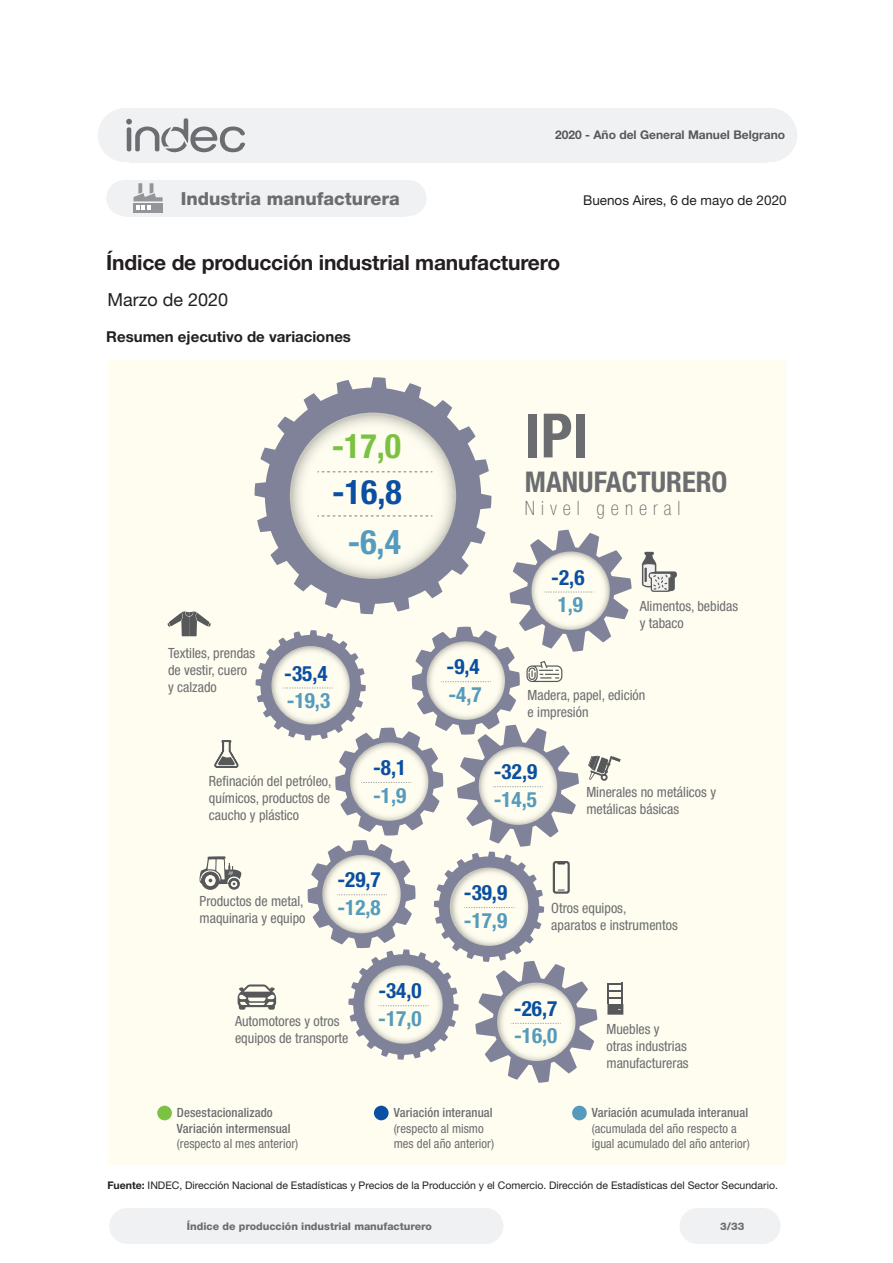
<style>
.page{position:relative;width:893px;height:1263px;background:#fff}
.page>*{position:absolute;margin:0;border:0;box-sizing:border-box;transform-origin:0 0}
.t1{font:700 condensed 61.2px "Helvetica Neue LT Std";color:#6c6d70}
.t2{font:700 condensed 33.9px "Helvetica Neue LT Std";color:#0a4fa2}
.t3{font:700 condensed 33.9px "Helvetica Neue LT Std";color:#7bc142}
.t4{font:700 condensed 33.9px "Helvetica Neue LT Std";color:#549bbd}
.t5{font:700 condensed 28.5px "Helvetica Neue LT Std";color:#6c6d70}
.t6{font:700 condensed 21.15px/27.5px "Helvetica Neue LT Std";color:#0a4fa2}
.t7{font:700 21px "Helvetica Neue LT Std";letter-spacing:-.01em;color:#231f20}
.t8{font:100 condensed 19.8px "Helvetica Neue LT Std";letter-spacing:.305em;color:#6c6d70}
.t9{font:800 18px "Helvetica Neue LT Std";color:#6c6d70}
.t10{font:18px "Helvetica Neue LT Std";color:#231f20}
.t11{font:700 15px "Helvetica Neue LT Std";color:#231f20}
.t12{font:condensed 14.1px/17px "Helvetica Neue LT Std";color:#6c6d70}
.t13{font:13.5px "Helvetica Neue LT Std";color:#231f20}
.t14{font:condensed 12.75px/15.3px "Helvetica Neue LT Std";letter-spacing:.005em;color:#6c6d70}
.t15{font:500 condensed 12.75px/15.3px "Helvetica Neue LT Std";letter-spacing:.01em;color:#6c6d70}
.t16{font:700 12px "Helvetica Neue LT Std";color:#57585a}
.t17{font:10.5px "Helvetica Neue LT Std";color:#231f20}
.t18{font:800 10.5px "Helvetica Neue LT Std";color:#6c6d70}
.s1{color:#549bbd}
.s2{font-weight:400}
.s3{font-weight:500}
.s4{font-weight:700}
</style>
<div class="page">
<div style="left:680px;top:1208px;width:35px;height:36px;background:#f0f1f2;border-radius:50%"></div>
<div style="left:109px;top:1208px;width:36px;height:36px;background:#f0f1f2;border-radius:50%"></div>
<div style="left:745px;top:1208px;width:36px;height:36px;background:#f0f1f2;border-radius:50%"></div>
<div style="left:468px;top:1208px;width:35px;height:36px;background:#f0f1f2;border-radius:50%"></div>
<div style="left:699px;top:1208px;width:66px;height:36px;background:#f0f1f2"></div>
<div style="left:130px;top:1208px;width:359px;height:36px;background:#f0f1f2"></div>
<div style="left:108px;top:360px;width:677px;height:804px;background:#fefdef"></div>
<svg style="left:255px;top:377px;width:236px;height:153px"></svg>
<div style="left:374px;top:1106px;width:15px;height:14px;background:#0a4fa2;border-radius:50%"></div>
<div style="left:572px;top:1106px;width:15px;height:14px;background:#549bbd;border-radius:50%"></div>
<div style="left:157px;top:1106px;width:15px;height:14px;background:#7bc142;border-radius:50%"></div>
<svg style="left:318px;top:471px;width:114px;height:1px"></svg>
<svg style="left:318px;top:515px;width:114px;height:2px"></svg>
<svg style="left:642px;top:552px;width:35px;height:40px"></svg>
<svg style="left:167px;top:530px;width:465px;height:553px"></svg>
<div style="left:98px;top:108px;width:54px;height:54px;background:#f0f1f2;border-radius:50%"></div>
<div style="left:743px;top:108px;width:54px;height:54px;background:#f0f1f2;border-radius:50%"></div>
<div style="left:129px;top:108px;width:638px;height:54px;background:#f0f1f2"></div>
<svg style="left:126px;top:118px;width:119px;height:34px"></svg>
<div style="left:106px;top:180px;width:36px;height:36px;background:#f0f1f2;border-radius:50%"></div>
<div style="left:391px;top:180px;width:36px;height:36px;background:#f0f1f2;border-radius:50%"></div>
<div style="left:128px;top:180px;width:277px;height:36px;background:#f0f1f2"></div>
<p class="t16" style="left:555px;top:128px;width:231px">2020 - Año del General Manuel Belgrano</p>
<p class="t9" style="left:181px;top:188px;width:221px">Industria manufacturera</p>
<p class="t13" style="left:583px;top:192px;width:205px">Buenos Aires, 6 de mayo de 2020</p>
<p class="t7" style="left:106px;top:250px;width:455px">Índice de producción industrial manufacturero</p>
<p class="t10" style="left:108px;top:289px;width:122px">Marzo de 2020</p>
<p class="t11" style="left:106px;top:327px;width:246px">Resumen ejecutivo de variaciones</p>
<p class="t3" style="left:332px;top:425px;width:71px">-17,0</p>
<p class="t2" style="left:332px;top:471px;width:71px">-16,8</p>
<p class="t4" style="left:348px;top:521px;width:55px">-6,4</p>
<p class="t12" style="left:168px;top:645px;width:89px">Textiles, prendas de vestir, cuero y calzado</p>
<p class="t6" style="left:284px;top:659px;width:47px">-35,4 <span class="s1">-19,3</span></p>
<p class="t6" style="left:447px;top:653px;width:37px">-9,4 <span class="s1">-4,7</span></p>
<p class="t1" style="left:525px;top:399px;width:65px">IPI</p>
<p class="t5" style="left:525px;top:464px;width:204px">MANUFACTURERO</p>
<p class="t8" style="left:525px;top:497px;width:157px">Nivel general</p>
<p class="t6" style="left:551px;top:563px;width:35px;text-align:center">-2,6<br><span class="s1">1,9</span></p>
<p class="t12" style="left:640px;top:597px;width:100px">Alimentos, bebidas y tabaco</p>
<p class="t12" style="left:527px;top:686px;width:119px">Madera, papel, edición e impresión</p>
<p class="t6" style="left:373px;top:754px;width:35px">-8,1 <span class="s1">-1,9</span></p>
<p class="t6" style="left:494px;top:758px;width:45px">-32,9 <span class="s1">-14,5</span></p>
<p class="t12" style="left:209px;top:772px;width:124px;text-align:justify">Refinación del petróleo, químicos, productos de caucho y plástico</p>
<p class="t12" style="left:586px;top:783px;width:131px">Minerales no metálicos y metálicas básicas</p>
<p class="t12" style="left:200px;top:893px;width:107px">Productos de metal, maquinaria y equipo</p>
<p class="t6" style="left:337px;top:866px;width:45px">-29,7 <span class="s1">-12,8</span></p>
<p class="t6" style="left:464px;top:879px;width:45px">-39,9 <span class="s1">-17,9</span></p>
<p class="t12" style="left:551px;top:899px;width:128px">Otros equipos,<br>aparatos e instrumentos</p>
<p class="t6" style="left:378px;top:977px;width:45px">-34,0 <span class="s1">-17,0</span></p>
<p class="t6" style="left:514px;top:994px;width:45px">-26,7 <span class="s1">-16,0</span></p>
<p class="t12" style="left:235px;top:1012px;width:115px">Automotores y otros equipos de transporte</p>
<p class="t12" style="left:606px;top:1020px;width:84px">Muebles y otras industrias manufactureras</p>
<p class="t15" style="left:177px;top:1105px;width:123px">Desestacionalizado<br>Variación intermensual <span class="s2">(respecto al mes anterior)</span></p>
<p class="t14" style="left:394px;top:1105px;width:102px"><span class="s3">Variación interanual </span>(respecto al mismo mes del año anterior)</p>
<p class="t14" style="left:592px;top:1105px;width:159px"><span class="s3">Variación acumulada interanual </span>(acumulada del año respecto a igual acumulado del año anterior)</p>
<p class="t17" style="left:107px;top:1179px;width:672px"><span class="s4">Fuente:</span> INDEC, Dirección Nacional de Estadísticas y Precios de la Producción y el Comercio. Dirección de Estadísticas del Sector Secundario.</p>
<p class="t18" style="left:187px;top:1220px;width:247px">Índice de producción industrial manufacturero</p>
<p class="t18" style="left:720px;top:1220px;width:26px">3/33</p>
</div>
